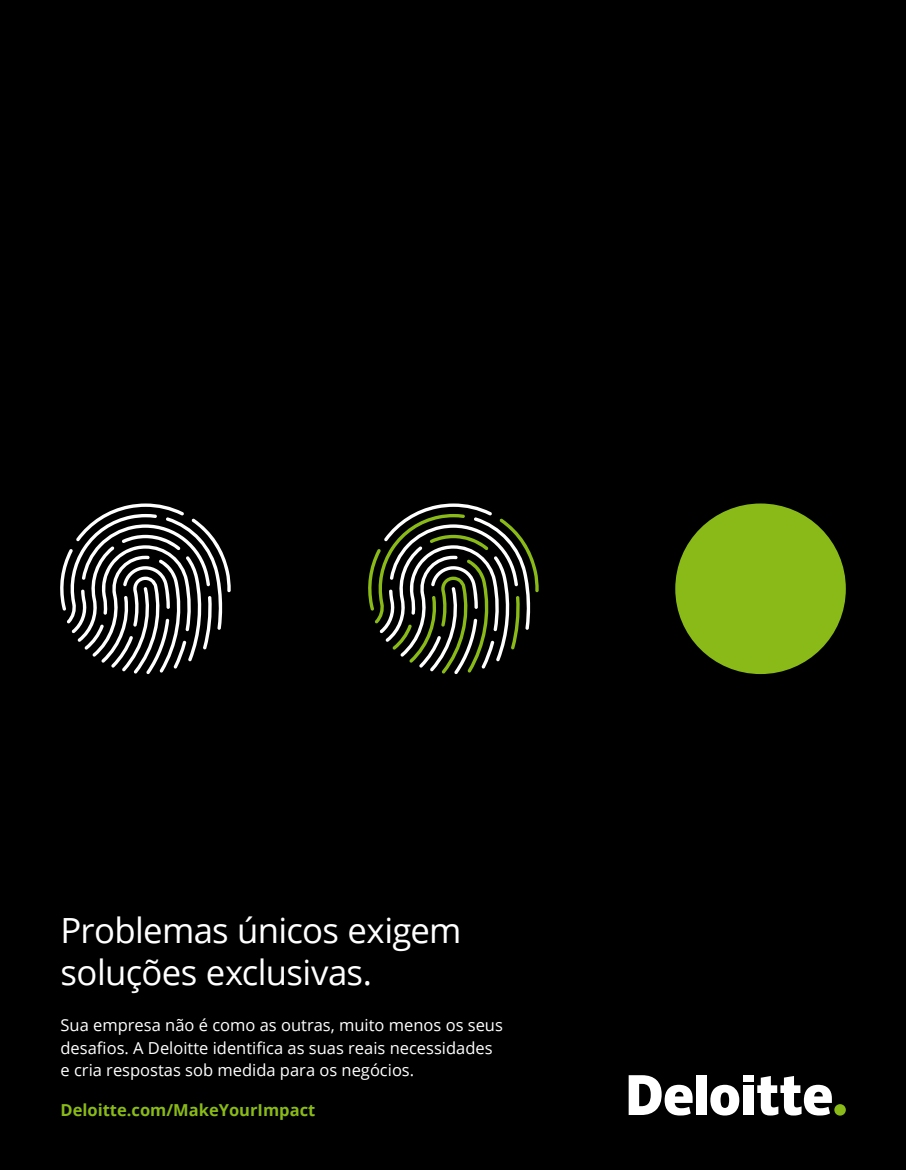
<style>
.page{position:relative;width:906px;height:1170px;background:#000}
.page>*{position:absolute;margin:0;border:0;box-sizing:border-box;transform-origin:0 0}
.t1{font:34.65px/42.6px "Open Sans";letter-spacing:-.02em;color:#fff}
.t2{font:16.5px/22.5px "Open Sans";color:#fff}
.t3{font:700 16.5px "Open Sans";color:#89ba17}
</style>
<div class="page">
<div style="left:834px;top:1104px;width:12px;height:12px;background:#89ba17;border-radius:50%"></div>
<div style="left:696px;top:1075px;width:10px;height:40px;background:#fff"></div>
<svg style="left:710px;top:1085px;width:29px;height:31px"></svg>
<div style="left:743px;top:1085px;width:10px;height:30px;background:#fff"></div>
<div style="left:743px;top:1075px;width:10px;height:7px;background:#fff"></div>
<svg style="left:757px;top:1076px;width:75px;height:40px"></svg>
<svg style="left:629px;top:1075px;width:64px;height:41px"></svg>
<div style="left:675px;top:504px;width:171px;height:170px;background:#89ba17;border-radius:50%"></div>
<svg style="left:60px;top:504px;width:171px;height:170px"></svg>
<svg style="left:368px;top:504px;width:171px;height:170px"></svg>
<h1 class="t1" style="left:61px;top:908px;width:402px">Problemas únicos exigem soluções exclusivas.</h1>
<p class="t2" style="left:61px;top:1014px;width:444px">Sua empresa não é como as outras, muito menos os seus desafios. A Deloitte identifica as suas reais necessidades e cria respostas sob medida para os negócios.</p>
<p class="t3" style="left:61px;top:1098px;width:256px">Deloitte.com/MakeYourImpact</p>
</div>
